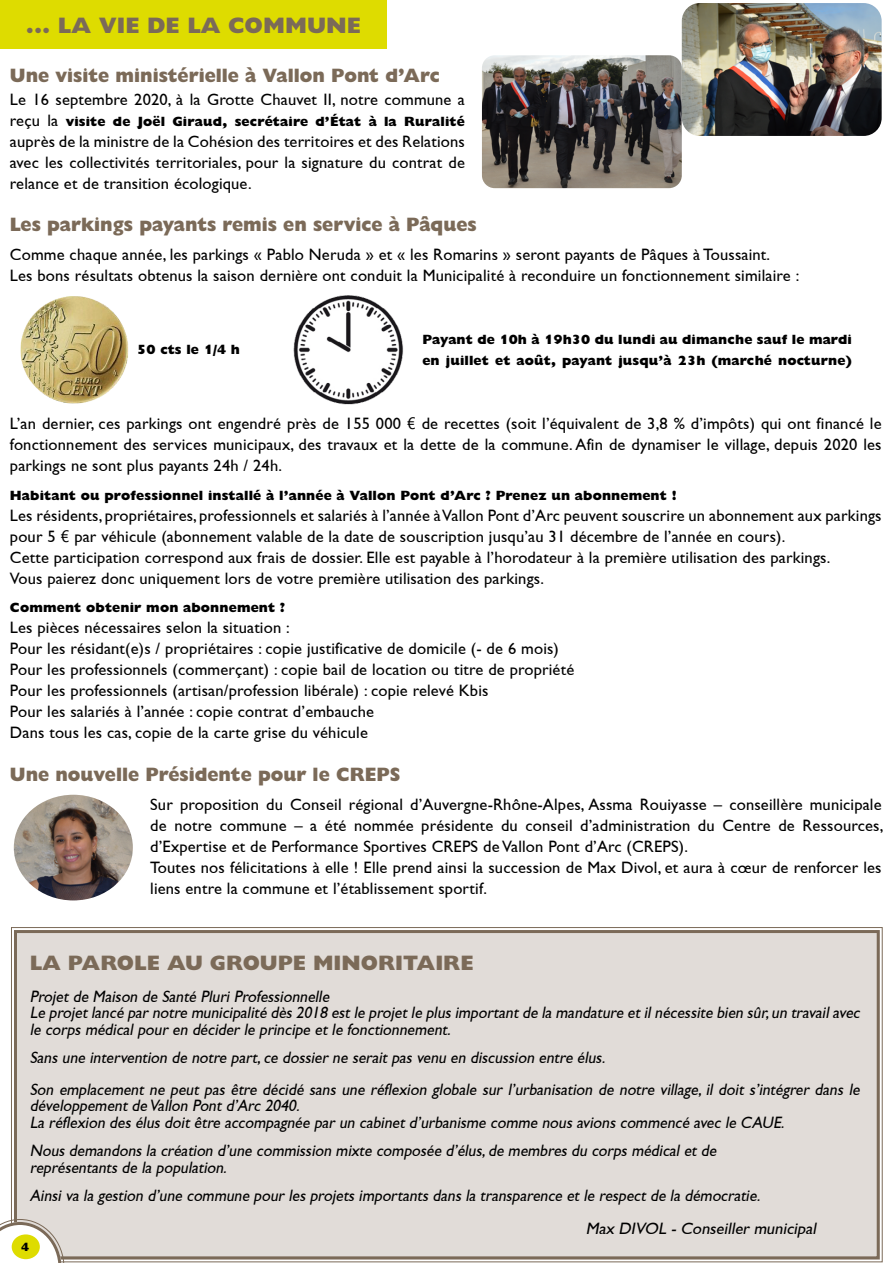
<style>
.page{position:relative;width:893px;height:1263px;background:#fff}
.page>*{position:absolute;margin:0;border:0;box-sizing:border-box;transform-origin:0 0}
.t1{font:800 22.5px "Gill Sans Nova";color:#7b6a58}
.t2{font:800 21px "Gill Sans Nova";color:#7b6a58}
.t3{font:800 19.5px "Gill Sans Nova";color:#7b6a58;scale:.95 1}
.t4{font:16.5px/21px "Gill Sans";letter-spacing:.01em;color:#000}
.t5{font:italic 16.5px/16.5px "Gill Sans";color:#000;scale:.95 1}
.t6{font:800 13.5px/21px "Gill Sans Nova";letter-spacing:.01em;color:#000}
.t7{font:800 12px "Gill Sans Nova";color:#000}
.s1{font-family:"Gill Sans";font-weight:400;font-size:16.5px}
</style>
<div class="page">
<div style="left:11px;top:927px;width:872px;height:336px;background:#e1dcd8"></div>
<div style="left:14px;top:930px;width:866px;height:329px;border:3px solid #7b6a58"></div>
<div style="left:0;top:0;width:387px;height:49px;background:#dedc00"></div>
<img style="left:14px;top:795px;width:119px;height:105px">
<img style="left:20px;top:296px;width:109px;height:108px">
<img style="left:293px;top:295px;width:110px;height:110px">
<svg style="left:0;top:1219px;width:64px;height:44px"></svg>
<div style="left:12px;top:1234px;width:28px;height:25px;background:#dedc00;border-radius:50%"></div>
<img style="left:482px;top:55px;width:200px;height:133px">
<img style="left:682px;top:3px;width:200px;height:133px">
<h1 class="t1" style="left:26px;top:11px;width:337px">... LA VIE DE LA COMMUNE</h1>
<p class="t3" style="left:10px;top:63px;width:454px">Une visite ministérielle à Vallon Pont d’Arc</p>
<p class="t4" style="left:10px;top:89px;width:456px">Le 16 septembre 2020, à la Grotte Chauvet II, notre commune a</p>
<p class="t6" style="left:10px;top:111px;width:456px"><span class="s1">reçu la</span> visite de Joël Giraud, secrétaire d’État à la Ruralité</p>
<p class="t4" style="left:10px;top:131px;width:456px;text-align:justify">auprès de la ministre de la Cohésion des territoires et des Relations avec les collectivités territoriales, pour la signature du contrat de relance et de transition écologique.</p>
<p class="t3" style="left:10px;top:212px;width:493px">Les parkings payants remis en service à Pâques</p>
<p class="t4" style="left:10px;top:243px;width:791px">Comme chaque année, les parkings « Pablo Neruda » et « les Romarins » seront payants de Pâques à Toussaint.<br>Les bons résultats obtenus la saison dernière ont conduit la Municipalité à reconduire un fonctionnement similaire :</p>
<p class="t6" style="left:137px;top:338px;width:104px">50 cts le 1/4 h</p>
<p class="t6" style="left:422px;top:328px;width:431px">Payant de 10h à 19h30 du lundi au dimanche sauf le mardi en juillet et août, payant jusqu’à 23h (marché nocturne)</p>
<p class="t4" style="left:10px;top:413px;width:873px;text-align:justify;text-indent:412px">de recettes (soit l’équivalent de 3,8 % d’impôts) qui ont financé le fonctionnement des services municipaux, des travaux et la dette de la commune. Afin de dynamiser le village, depuis 2020 les parkings ne sont plus payants 24h / 24h.</p>
<p class="t6" style="left:10px;top:484px;width:668px">Habitant ou professionnel installé à l’année à Vallon Pont d’Arc ? Prenez un abonnement !</p>
<p class="t4" style="left:10px;top:504px;width:873px">Les résidents, propriétaires, professionnels et salariés à l’année à Vallon Pont d’Arc peuvent souscrire un abonnement aux parkings pour 5 par véhicule (abonnement valable de la date de souscription jusqu’au 31 décembre de l’année en cours).<br>Cette participation correspond aux frais de dossier. Elle est payable à l’horodateur à la première utilisation des parkings.<br>Vous paierez donc uniquement lors de votre première utilisation des parkings.</p>
<p class="t6" style="left:10px;top:597px;width:277px">Comment obtenir mon abonnement ?</p>
<p class="t4" style="left:10px;top:617px;width:566px">Les pièces nécessaires selon la situation :<br>Pour les résidant(e)s / propriétaires : copie justificative de domicile (- de 6 mois)<br>Pour les professionnels (commerçant) : copie bail de location ou titre de propriété Pour les professionnels (artisan/profession libérale) : copie relevé Kbis<br>Pour les salariés à l’année : copie contrat d’embauche<br>Dans tous les cas, copie de la carte grise du véhicule</p>
<p class="t4" style="left:10px;top:413px;width:393px">L’an dernier, ces parkings ont engendré près de 155 000</p>
<p class="t3" style="left:10px;top:762px;width:413px">Une nouvelle Présidente pour le CREPS</p>
<p class="t4" style="left:150px;top:794px;width:735px">Sur proposition du Conseil régional d’Auvergne-Rhône-Alpes, Assma Rouiyasse – conseillère municipale de notre commune – a été nommée présidente du conseil d’administration du Centre de Ressources, d’Expertise et de Performance Sportives CREPS de Vallon Pont d’Arc (CREPS).<br>Toutes nos félicitations à elle ! Elle prend ainsi la succession de Max Divol, et aura à cœur de renforcer les liens entre la commune et l’établissement sportif.</p>
<p class="t2" style="left:30px;top:950px;width:445px">LA PAROLE AU GROUPE MINORITAIRE</p>
<p class="t5" style="left:30px;top:988px;width:879px">Projet de Maison de Santé Pluri Professionnelle<br>Le projetlancé par notre municipalité dès2018 estle projetle plusimportantde la mandature etilnécessite bien sûr,un travailavec le corps médical pour en décider le principe et le fonctionnement.</p>
<p class="t5" style="left:30px;top:1042px;width:879px;line-height:31.5px">Sans une intervention de notre part,ce dossier ne serait pas venu en discussion entre élus.<br>Son emplacement ne peut pas être décidé sans une réflexion globale sur l’urbanisation de notre village,il doit s’intégrer dans le</p>
<p class="t5" style="left:30px;top:1097px;width:799px">développement de Vallon Pont d’Arc 2040.<br>La réflexion des élus doit être accompagnée par un cabinet d’urbanisme comme nous avions commencé avec le CAUE.</p>
<p class="t5" style="left:30px;top:1142px;width:728px">Nous demandons la création d’une commission mixte composée d’élus,de membres du corps médical et de représentants de la population.</p>
<p class="t5" style="left:586px;top:1179px;width:247px;line-height:33px;text-indent:-556px">Ainsi va la gestion d’une commune pour les projets importants dans la transparence et le respect de la démocratie.<br>Max DIVOL - Conseiller municipal</p>
<p class="t7" style="left:21px;top:1239px;width:10px">4</p>
</div>
